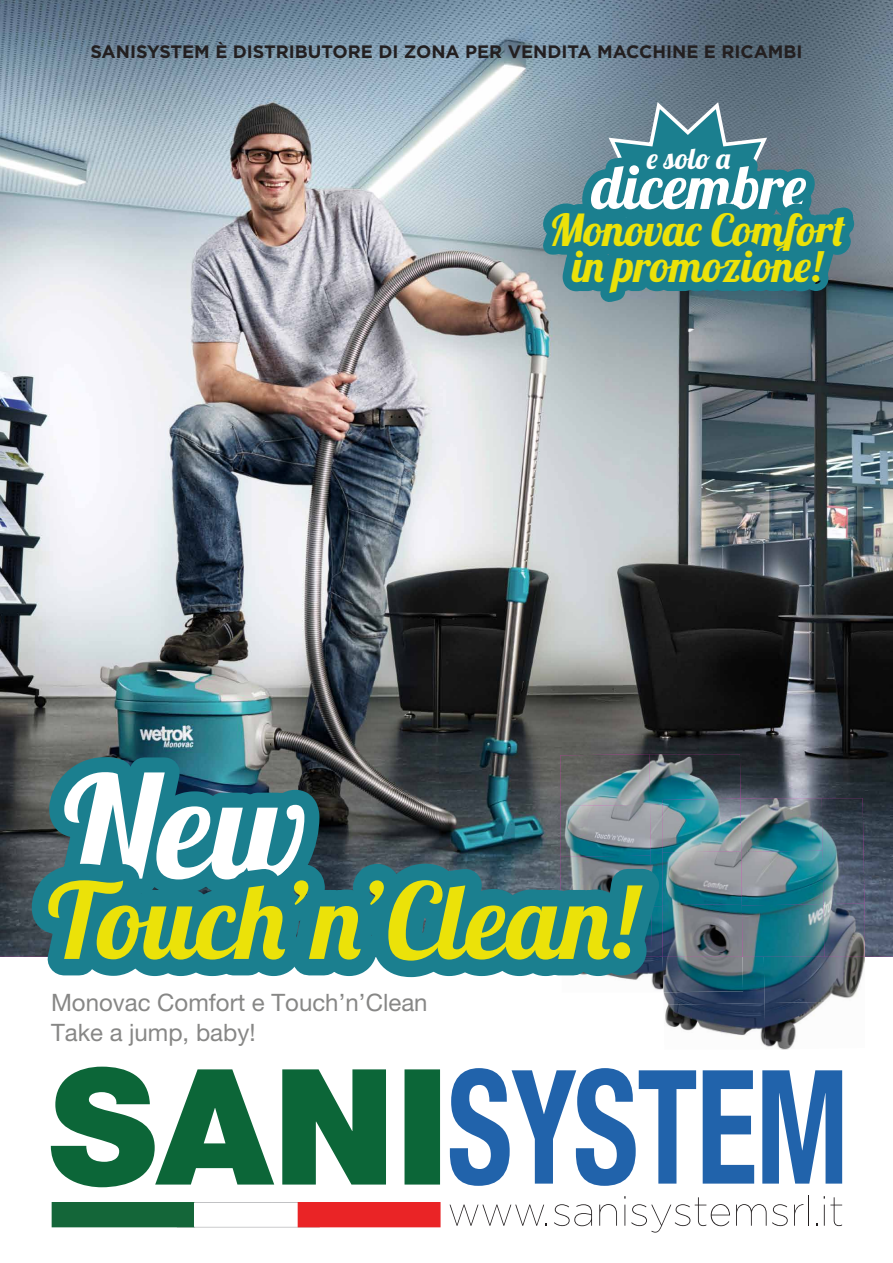
<style>
.page{position:relative;width:893px;height:1263px;background:#fff}
.page>*{position:absolute;margin:0;border:0;box-sizing:border-box;transform-origin:0 0}
.t1{font:141.9px "Lobster 1.4";color:#fff}
.t2{font:105px "Lobster 1.4";color:#ebe209}
.t3{font:61.2px "Lobster 1.4";color:#fff}
.t4{font:44.1px "Lobster 1.4";color:#ebe209}
.t5{font:29.1px "Lobster 1.4";color:#fff}
.t6{font:24px/30px "Helvetica Neue LT Pro";color:#878786}
.t7{font:700 18px "Gotham";color:#231f20}
</style>
<div class="page">
<img style="left:0;top:0;width:893px;height:957px">
<img style="left:686px;top:754px;width:54px;height:44px">
<img style="left:686px;top:957px;width:78px;height:46px">
<img style="left:764px;top:957px;width:101px;height:44px">
<img style="left:683px;top:1003px;width:81px;height:42px">
<img style="left:764px;top:1001px;width:61px;height:48px">
<img style="left:686px;top:798px;width:136px;height:53px">
<img style="left:822px;top:798px;width:43px;height:159px">
<img style="left:741px;top:850px;width:83px;height:107px">
<img style="left:686px;top:851px;width:57px;height:106px">
<svg style="left:51px;top:1066px;width:389px;height:121px;fill:#0c6638"></svg>
<svg style="left:450px;top:1068px;width:392px;height:118px;fill:#2163ab"></svg>
<div style="left:52px;top:1202px;width:142px;height:25px;background:#146639"></div>
<div style="left:298px;top:1202px;width:142px;height:25px;background:#ea2426"></div>
<svg style="left:613px;top:1205px;width:4px;height:21px"></svg>
<svg style="left:624px;top:1196px;width:106px;height:36px"></svg>
<svg style="left:736px;top:1204px;width:52px;height:22px"></svg>
<svg style="left:794px;top:1204px;width:9px;height:22px"></svg>
<hr style="left:808px;top:1195px;width:1px;height:31px;background:#231f20">
<svg style="left:824px;top:1196px;width:18px;height:30px"></svg>
<svg style="left:450px;top:1204px;width:23px;height:22px"></svg>
<svg style="left:526px;top:80px;width:345px;height:322px;background:#598591"></svg>
<svg style="left:34px;top:641px;width:168px;height:31px;background:#a1a5a7"></svg>
<svg style="left:473px;top:1068px;width:140px;height:159px"></svg>
<img style="left:15px;top:672px;width:671px;height:357px">
<p class="t7" style="left:90px;top:40px;width:714px">SANISYSTEM È DISTRIBUTORE DI ZONA PER VENDITA MACCHINE E RICAMBI</p>
<p class="t5" style="left:647px;top:140px;width:84px">e solo a</p>
<p class="t3" style="left:592px;top:148px;width:216px">dicembre</p>
<p class="t4" style="left:549px;top:201px;width:298px">Monovac Comfort</p>
<p class="t4" style="left:572px;top:238px;width:252px">in promozione!</p>
<p class="t1" style="left:63px;top:737px;width:245px">New</p>
<p class="t2" style="left:48px;top:854px;width:591px">Touch’n’Clean!</p>
<p class="t6" style="left:51px;top:987px;width:378px">Monovac Comfort e Touch’n’Clean<br>Take a jump, baby!</p>
</div>
